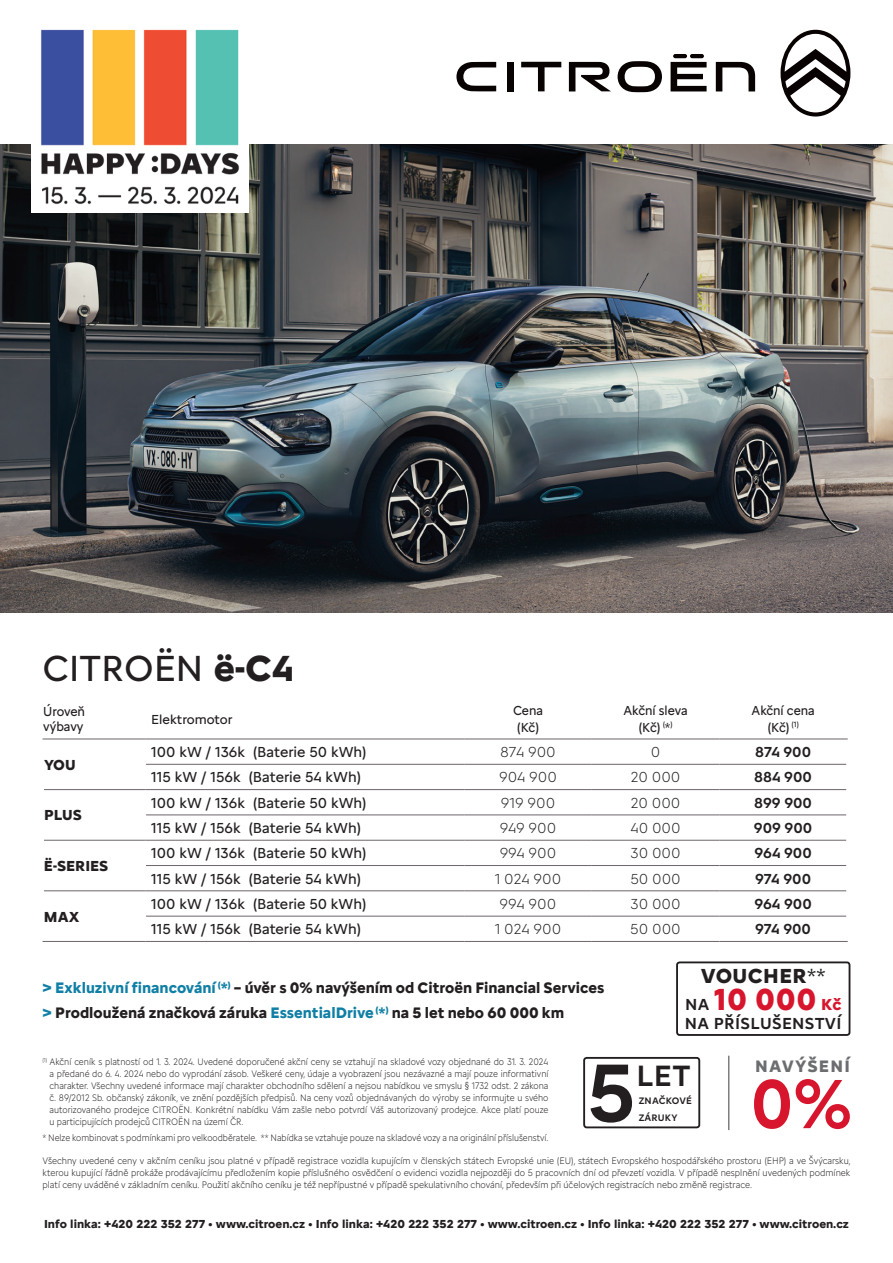
<style>
.page{position:relative;width:893px;height:1263px;background:#fff}
.page>*{position:absolute;margin:0;border:0;box-sizing:border-box;transform-origin:0 0}
.t1{font:500 85.05px "Citroen Type Latin";color:#231f20}
.t2{font:500 71.85px "Citroen Type Latin";color:#d7162e;scale:.96 1}
.t3{font:37.5px "Citroen Type Latin";color:#231f20}
.t4{font:700 31.5px "Citroen Type Latin";color:#d7162e}
.t5{font:500 30.3px "Citroen Type Latin";color:#231f20}
.t6{font:700 21px "Citroen Type Latin";color:#231f20}
.t7{font:700 17.1px "Citroen Type Latin";letter-spacing:.07em;color:#6c6d70}
.t8{font:500 16.5px "Citroen Type Latin";letter-spacing:.02em;color:#231f20}
.t9{font:700 15.75px/25.2px "Citroen Type Latin";color:#231f20}
.t10{font:15px "Citroen Type Latin";color:#231f20}
.t11{font:300 15px "Citroen Type Latin";color:#231f20}
.t12{font:500 15px "Citroen Type Latin";color:#231f20}
.t13{font:700 15px "Citroen Type Latin";color:#231f20}
.t14{font:13.5px/16.5px "Citroen Type Latin";color:#231f20;text-align:center;scale:.95 1}
.t15{font:13.5px/15px "Citroen Type Latin";color:#231f20;scale:.96 1}
.t16{font:13.5px "Citroen Type Latin";color:#231f20}
.t17{font:700 12px "Citroen Type Latin";color:#231f20}
.t18{font:300 9.75px/12px "Citroen Type Latin";color:#231f20;text-align:justify;scale:.9 1}
.t19{font:300 9.75px/12px "Citroen Type Latin";color:#231f20;text-align:justify;scale:.92 1}
.t20{font:300 9.75px "Citroen Type Latin";color:#231f20;scale:.89 1}
.t21{font:500 9.75px/16.5px "Citroen Type Latin";letter-spacing:.02em;color:#231f20}
.s1{font-weight:700}
.s2{color:#107fa5}
.s3{font-weight:400}
.s4{font-weight:500;font-size:16.5px;color:#231f20}
.s5{font-size:16.5px}
.s6{font-family:"Swiss 721 BTCE"}
</style>
<div class="page">
<img style="left:0;top:145px;width:893px;height:467px">
<hr style="left:43px;top:739px;width:102px;height:1px;background:#6c656b">
<hr style="left:145px;top:739px;width:319px;height:1px;background:#6c656b">
<hr style="left:464px;top:739px;width:128px;height:1px;background:#6c656b">
<hr style="left:592px;top:739px;width:127px;height:1px;background:#6c656b">
<hr style="left:719px;top:739px;width:129px;height:1px;background:#6c656b">
<hr style="left:146px;top:764px;width:318px;height:1px;background:#6c656b">
<hr style="left:464px;top:764px;width:128px;height:1px;background:#6c656b">
<hr style="left:592px;top:764px;width:127px;height:1px;background:#6c656b">
<hr style="left:719px;top:764px;width:127px;height:1px;background:#6c656b">
<hr style="left:44px;top:789px;width:101px;height:1px;background:#6c656b">
<hr style="left:145px;top:789px;width:319px;height:1px;background:#6c656b">
<hr style="left:464px;top:789px;width:128px;height:1px;background:#6c656b">
<hr style="left:592px;top:789px;width:127px;height:1px;background:#6c656b">
<hr style="left:719px;top:789px;width:127px;height:1px;background:#6c656b">
<hr style="left:146px;top:814px;width:318px;height:1px;background:#6c656b">
<hr style="left:464px;top:814px;width:128px;height:1px;background:#6c656b">
<hr style="left:592px;top:814px;width:127px;height:1px;background:#6c656b">
<hr style="left:719px;top:814px;width:127px;height:1px;background:#6c656b">
<hr style="left:44px;top:840px;width:101px;height:1px;background:#6c656b">
<hr style="left:145px;top:840px;width:319px;height:1px;background:#6c656b">
<hr style="left:464px;top:840px;width:128px;height:1px;background:#6c656b">
<hr style="left:592px;top:840px;width:127px;height:1px;background:#6c656b">
<hr style="left:719px;top:840px;width:127px;height:1px;background:#6c656b">
<hr style="left:146px;top:865px;width:318px;height:1px;background:#6c656b">
<hr style="left:464px;top:865px;width:128px;height:1px;background:#6c656b">
<hr style="left:592px;top:865px;width:127px;height:1px;background:#6c656b">
<hr style="left:719px;top:865px;width:127px;height:1px;background:#6c656b">
<hr style="left:44px;top:890px;width:101px;height:1px;background:#6c656b">
<hr style="left:145px;top:890px;width:319px;height:1px;background:#6c656b">
<hr style="left:464px;top:890px;width:128px;height:1px;background:#6c656b">
<hr style="left:592px;top:890px;width:127px;height:1px;background:#6c656b">
<hr style="left:719px;top:890px;width:127px;height:1px;background:#6c656b">
<hr style="left:146px;top:916px;width:318px;height:1px;background:#6c656b">
<hr style="left:464px;top:916px;width:128px;height:1px;background:#6c656b">
<hr style="left:592px;top:916px;width:127px;height:1px;background:#6c656b">
<hr style="left:719px;top:916px;width:127px;height:1px;background:#6c656b">
<hr style="left:43px;top:941px;width:102px;height:1px;background:#6c656b">
<hr style="left:145px;top:941px;width:319px;height:1px;background:#6c656b">
<hr style="left:464px;top:941px;width:128px;height:1px;background:#6c656b">
<hr style="left:592px;top:941px;width:127px;height:1px;background:#6c656b">
<hr style="left:719px;top:941px;width:129px;height:1px;background:#6c656b">
<svg style="left:521px;top:62px;width:40px;height:29px"></svg>
<div style="left:507px;top:62px;width:7px;height:29px;background:#080302"></div>
<svg style="left:716px;top:62px;width:39px;height:29px"></svg>
<hr style="left:690px;top:54px;width:14px;height:4px;background:#080302;border-radius:2px">
<svg style="left:569px;top:62px;width:42px;height:29px"></svg>
<svg style="left:618px;top:61px;width:44px;height:31px"></svg>
<svg style="left:671px;top:62px;width:36px;height:29px"></svg>
<hr style="left:673px;top:54px;width:14px;height:4px;background:#080302;border-radius:2px">
<svg style="left:456px;top:62px;width:40px;height:29px"></svg>
<svg style="left:780px;top:30px;width:70px;height:87px"></svg>
<hr style="left:728px;top:1056px;width:1px;height:74px;background:#3e3e3f">
<div style="left:583px;top:1057px;width:117px;height:71px;border:2px solid #231f20;border-radius:3px"></div>
<div style="left:676px;top:961px;width:174px;height:75px;border:2px solid #231f20;border-radius:3px"></div>
<img style="left:31px;top:29px;width:217px;height:184px">
<h3 class="t3" style="left:43px;top:640px;width:253px">citroËn <span class="s1">ë-C4</span></h3>
<h3 class="t15" style="left:43px;top:703px;width:45px">Úroveň výbavy</h3>
<h3 class="t16" style="left:151px;top:709px;width:83px">Elektromotor</h3>
<h3 class="t14" style="left:513px;top:701px;width:33px;text-align:left">Cena (Kč)</h3>
<h3 class="t14" style="left:623px;top:701px;width:69px">Akční sleva (Kč) <sup>(</sup>*<sup>)</sup></h3>
<h3 class="t14" style="left:751px;top:701px;width:68px">Akční cena (Kč) <sup>(1)</sup></h3>
<h3 class="t13" style="left:44px;top:753px;width:33px">YOU</h3>
<h3 class="t10" style="left:151px;top:741px;width:217px">100 kW / 136k (Baterie 50 kWh)</h3>
<h3 class="t11" style="left:500px;top:741px;width:57px">874 900</h3>
<h3 class="t11" style="left:651px;top:741px;width:11px">0</h3>
<h3 class="t12" style="left:755px;top:741px;width:58px">874 900</h3>
<h3 class="t10" style="left:151px;top:766px;width:212px">115 kW / 156k (Baterie 54 kWh)</h3>
<h3 class="t11" style="left:499px;top:766px;width:59px">904 900</h3>
<h3 class="t11" style="left:631px;top:766px;width:51px">20 000</h3>
<h3 class="t12" style="left:754px;top:766px;width:59px">884 900</h3>
<h3 class="t13" style="left:44px;top:804px;width:39px">PLUS</h3>
<h3 class="t13" style="left:44px;top:854px;width:66px">Ë-SERIES</h3>
<h3 class="t13" style="left:44px;top:905px;width:37px">MAX</h3>
<h3 class="t10" style="left:151px;top:791px;width:217px">100 kW / 136k (Baterie 50 kWh)</h3>
<h3 class="t11" style="left:501px;top:791px;width:56px">919 900</h3>
<h3 class="t11" style="left:631px;top:791px;width:51px">20 000</h3>
<h3 class="t12" style="left:754px;top:791px;width:59px">899 900</h3>
<h3 class="t10" style="left:151px;top:817px;width:212px">115 kW / 156k (Baterie 54 kWh)</h3>
<h3 class="t11" style="left:500px;top:817px;width:58px">949 900</h3>
<h3 class="t11" style="left:630px;top:817px;width:52px">40 000</h3>
<h3 class="t12" style="left:754px;top:817px;width:60px">909 900</h3>
<h3 class="t10" style="left:151px;top:842px;width:217px">100 kW / 136k (Baterie 50 kWh)</h3>
<h3 class="t11" style="left:500px;top:842px;width:58px">994 900</h3>
<h3 class="t11" style="left:630px;top:842px;width:52px">30 000</h3>
<h3 class="t12" style="left:754px;top:842px;width:59px">964 900</h3>
<h3 class="t10" style="left:151px;top:867px;width:212px">115 kW / 156k (Baterie 54 kWh)</h3>
<h3 class="t11" style="left:495px;top:867px;width:68px">1 024 900</h3>
<h3 class="t11" style="left:630px;top:867px;width:52px">50 000</h3>
<h3 class="t12" style="left:755px;top:867px;width:57px">974 900</h3>
<h3 class="t10" style="left:151px;top:893px;width:217px">100 kW / 136k (Baterie 50 kWh)</h3>
<h3 class="t11" style="left:500px;top:893px;width:58px">994 900</h3>
<h3 class="t11" style="left:630px;top:893px;width:52px">30 000</h3>
<h3 class="t12" style="left:754px;top:892px;width:59px">964 900</h3>
<h3 class="t10" style="left:151px;top:918px;width:212px">115 kW / 156k (Baterie 54 kWh)</h3>
<h3 class="t11" style="left:495px;top:918px;width:68px">1 024 900</h3>
<h3 class="t11" style="left:630px;top:918px;width:52px">50 000</h3>
<h3 class="t12" style="left:755px;top:918px;width:57px">974 900</h3>
<h3 class="t9" style="left:43px;top:974px;width:563px"><span class="s2">&gt; Exkluzivní financování</span> <sup>(</sup><span class="s2">*</span><sup>)</sup> – úvěr s 0% navýšením od Citroën Financial Services <span class="s2">&gt;</span> Prodloužená značková záruka <span class="s2">EssentialDrive</span> <sup>(</sup><span class="s2">*</span><sup>)</sup> na 5 let nebo 60 000 km</h3>
<h3 class="t6" style="left:701px;top:960px;width:126px">Voucher<span class="s3">**</span></h3>
<h3 class="t4" style="left:685px;top:975px;width:158px"><span class="s4">NA</span> 10 000 <span class="s5">Kč</span></h3>
<h3 class="t8" style="left:685px;top:1011px;width:158px">NA PŘÍSLUŠENSTVÍ</h3>
<h3 class="t7" style="left:755px;top:1053px;width:96px">navýšení</h3>
<p class="t18" style="left:50px;top:1055px;width:556px;text-indent:-7px"><sup>(1)</sup> Akční ceník s platností od 1. 3. 2024. Uvedené doporučené akční ceny se vztahují na skladové vozy objednané do 31. 3. 2024 a předané do 6. 4. 2024 nebo do vyprodání zásob. Veškeré ceny, údaje a vyobrazení jsou nezávazné a mají pouze informativní charakter. Všechny uvedené informace mají charakter obchodního sdělení a nejsou nabídkou ve smyslu <span class="s6">§</span> 1732 odst. 2 zákona č. 89/2012 Sb. občanský zákoník, ve znění pozdějších předpisů. Na ceny vozů objednávaných do výroby se informujte u svého autorizovaného prodejce CITROËN. Konkrétní nabídku Vám zašle nebo potvrdí Váš autorizovaný prodejce. Akce platí pouze u participujících prodejců CITROËN na území ČR.</p>
<p class="t20" style="left:43px;top:1131px;width:570px">* Nelze kombinovat s podmínkami pro velkoodběratele. ** Nabídka se vztahuje pouze na skladové vozy a na originální příslušenství.</p>
<p class="t19" style="left:43px;top:1154px;width:880px">Všechny uvedené ceny v akčním ceníku jsou platné v případě registrace vozidla kupujícím v členských státech Evropské unie (EU), státech Evropského hospodářského prostoru (EHP) a ve Švýcarsku, kterou kupující řádně prokáže prodávajícímu předložením kopie příslušného osvědčení o evidenci vozidla nejpozději do 5 pracovních dní od převzetí vozidla. V případě nesplnění uvedených podmínek platí ceny uváděné v základním ceníku. Použití akčního ceníku je též nepřípustné v případě spekulativního chování, především při účelových registracích nebo změně registrace.</p>
<h1 class="t1" style="left:587px;top:1029px;width:50px">5</h1>
<h3 class="t5" style="left:636px;top:1053px;width:56px">LET</h3>
<h2 class="t2" style="left:750px;top:1049px;width:108px">0%</h2>
<p class="t21" style="left:639px;top:1092px;width:55px">ZNAČKOVÉ<br>ZÁRUKY</p>
<p class="t17" style="left:44px;top:1215px;width:806px">Info linka: +420 222 352 277 • www.citroen.cz • Info linka: +420 222 352 277 • www.citroen.cz • Info linka: +420 222 352 277 • www.citroen.cz</p>
</div>
